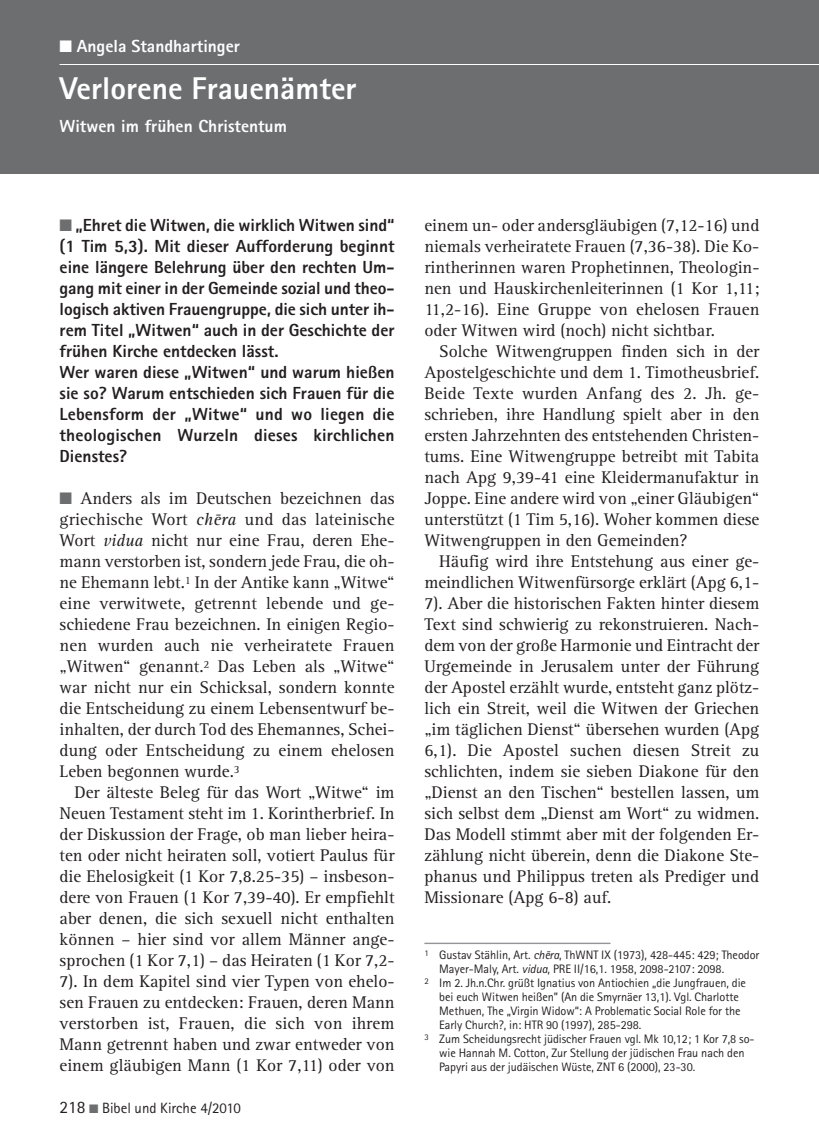
<style>
.page{position:relative;width:819px;height:1141px;background:#fff}
.page>*{position:absolute;margin:0;border:0;box-sizing:border-box;transform-origin:0 0}
.t1{font:800 31.5px "Rotis Sans Serif";color:#fff}
.t2{font:17.5px/21px "Rotis Serif";color:#231f20;text-align:justify}
.t3{font:800 17.5px/21px "Rotis Sans Serif";color:#231f20}
.t4{font:800 17.5px "Rotis Sans Serif";color:#fff}
.t5{font:14.88px "Rotis Sans Serif";color:#231f20}
.t6{font:12.25px "Rotis Sans Serif";letter-spacing:-.005em;color:#231f20}
.s1{color:#6d6e70}
.s2{font-style:italic}
.s3{font-size:17.5px}
</style>
<div class="page">
<div style="left:0;top:0;width:819px;height:174px;background:#6d6e70"></div>
<hr style="left:60px;top:64px;width:759px;height:1px;background:#fff">
<hr style="left:424px;top:943px;width:186px;height:1px;background:#939598">
<p class="t4" style="left:60px;top:40px;width:182px">■ Angela Standhartinger</p>
<h1 class="t1" style="left:60px;top:78px;width:298px">Verlorene Frauenämter</h1>
<p class="t4" style="left:60px;top:120px;width:229px">Witwen im frühen Christentum</p>
<p class="t3" style="left:60px;top:216px;width:336px"><span class="s1">■</span> „Ehret die Witwen, die wirklich Witwen sind“ (1 Tim 5,3). Mit dieser Aufforderung beginnt eine längere Belehrung über den rechten Um&shy;gang mit einer in der Gemeinde sozial und theo&shy;logisch aktiven Frauengruppe, die sich unter ih&shy;rem Titel „Witwen“ auch in der Geschichte der frühen Kirche entdecken lässt.<br>Wer waren diese „Witwen“ und warum hießen sie so? Warum entschieden sich Frauen für die Lebensform der „Witwe“ und wo liegen die theologischen Wurzeln dieses kirchlichen Dienstes?</p>
<p class="t2" style="left:60px;top:489px;width:336px"><span class="s1">■</span> Anders als im Deutschen bezeichnen das griechische Wort <span class="s2">che¯ra</span> und das lateinische Wort <span class="s2">vidua</span> nicht nur eine Frau, deren Ehe&shy;mann verstorben ist, sondern jede Frau, die oh&shy;ne Ehemann lebt.<sup>1</sup> In der Antike kann „Witwe“ eine verwitwete, getrennt lebende und ge&shy;schiedene Frau bezeichnen. In einigen Regio&shy;nen wurden auch nie verheiratete Frauen „Witwen“ genannt.<sup>2</sup> Das Leben als „Witwe“ war nicht nur ein Schicksal, sondern konnte die Entscheidung zu einem Lebensentwurf be&shy;inhalten, der durch Tod des Ehemannes, Schei&shy;dung oder Entscheidung zu einem ehelosen Leben begonnen wurde.<sup>3</sup></p>
<p class="t2" style="left:60px;top:783px;width:336px;text-indent:15px">Der älteste Beleg für das Wort „Witwe“ im Neuen Testament steht im 1. Korintherbrief. In der Diskussion der Frage, ob man lieber heira&shy;ten oder nicht heiraten soll, votiert Paulus für die Ehelosigkeit (1 Kor 7,8.25-35) – insbeson&shy;dere von Frauen (1 Kor 7,39-40). Er empfiehlt aber denen, die sich sexuell nicht enthalten können – hier sind vor allem Männer ange&shy;sprochen (1 Kor 7,1) – das Heiraten (1 Kor 7,2- 7). In dem Kapitel sind vier Typen von ehelo&shy;sen Frauen zu entdecken: Frauen, deren Mann verstorben ist, Frauen, die sich von ihrem Mann getrennt haben und zwar entweder von einem gläubigen Mann (1 Kor 7,11) oder von</p>
<p class="t5" style="left:60px;top:1103px;width:183px"><span class="s3">218</span> <span class="s1">■</span> Bibel und Kirche 4/2010</p>
<p class="t2" style="left:424px;top:216px;width:336px">einem un- oder andersgläubigen (7,12-16) und niemals verheiratete Frauen (7,36-38). Die Ko&shy;rintherinnen waren Prophetinnen, Theologin&shy;nen und Hauskirchenleiterinnen (1 Kor 1,11; 11,2-16). Eine Gruppe von ehelosen Frauen oder Witwen wird (noch) nicht sichtbar.</p>
<p class="t2" style="left:424px;top:342px;width:336px;text-indent:15px">Solche Witwengruppen finden sich in der Apostelgeschichte und dem 1. Timotheusbrief.<br>Beide Texte wurden Anfang des 2. Jh. ge&shy;schrieben, ihre Handlung spielt aber in den ersten Jahrzehnten des entstehenden Christen&shy;tums. Eine Witwengruppe betreibt mit Tabita nach Apg 9,39-41 eine Kleidermanufaktur in Joppe. Eine andere wird von „einer Gläubigen“ unterstützt (1 Tim 5,16). Woher kommen diese Witwengruppen in den Gemeinden?</p>
<p class="t2" style="left:424px;top:552px;width:336px;text-indent:15px">Häufig wird ihre Entstehung aus einer ge&shy;meindlichen Witwenfürsorge erklärt (Apg 6,1- 7). Aber die historischen Fakten hinter diesem Text sind schwierig zu rekonstruieren. Nach&shy;dem von der große Harmonie und Eintracht der Urgemeinde in Jerusalem unter der Führung der Apostel erzählt wurde, entsteht ganz plötz&shy;lich ein Streit, weil die Witwen der Griechen „im täglichen Dienst“ übersehen wurden (Apg 6,1). Die Apostel suchen diesen Streit zu schlichten, indem sie sieben Diakone für den „Dienst an den Tischen“ bestellen lassen, um sich selbst dem „Dienst am Wort“ zu widmen.<br>Das Modell stimmt aber mit der folgenden Er&shy;zählung nicht überein, denn die Diakone Ste&shy;phanus und Philippus treten als Prediger und Missionare (Apg 6-8) auf.</p>
<p class="t6" style="left:424px;top:950px;width:336px"><sup>1</sup> Gustav Stählin, Art. <span class="s2">che¯ra</span>, ThWNT IX (1973), 428-445: 429; Theodor</p>
<p class="t6" style="left:439px;top:964px;width:286px">Mayer-Maly, Art. <span class="s2">vidua</span>, PRE II/16,1. 1958, 2098-2107: 2098.</p>
<p class="t6" style="left:424px;top:978px;width:323px"><sup>2</sup> Im 2. Jh.n.Chr. grüßt Ignatius von Antiochien „die Jungfrauen, die</p>
<p class="t6" style="left:439px;top:992px;width:301px">bei euch Witwen heißen” (An die Smyrnäer 13,1). Vgl. Charlotte</p>
<p class="t6" style="left:439px;top:1006px;width:303px">Methuen, The „Virgin Widow“: A Problematic Social Role for the</p>
<p class="t6" style="left:439px;top:1020px;width:204px">Early Church?, in: HTR 90 (1997), 285-298.</p>
<p class="t6" style="left:424px;top:1034px;width:331px"><sup>3</sup> Zum Scheidungsrecht jüdischer Frauen vgl. Mk 10,12; 1 Kor 7,8 so-</p>
<p class="t6" style="left:439px;top:1048px;width:307px">wie Hannah M. Cotton, Zur Stellung der jüdischen Frau nach den</p>
<p class="t6" style="left:439px;top:1062px;width:257px">Papyri aus der judäischen Wüste, ZNT 6 (2000), 23-30.</p>
</div>
